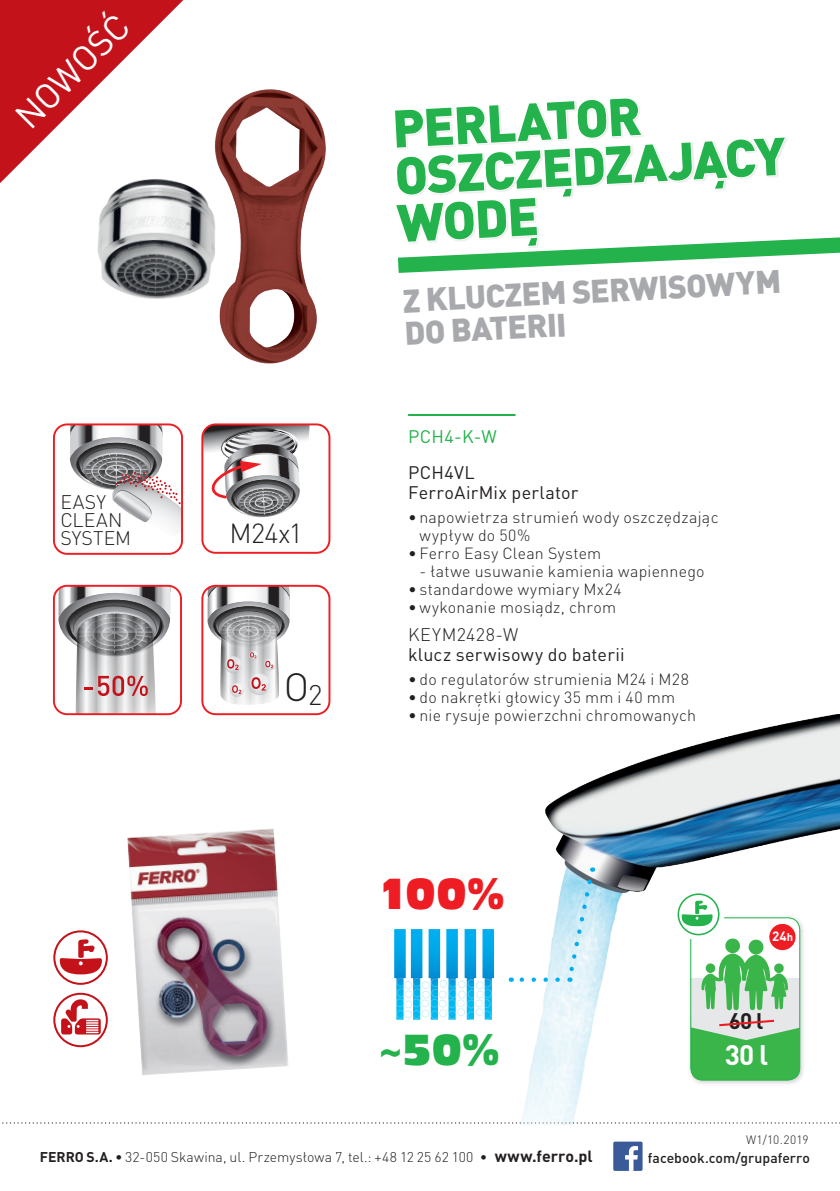
<style>
.page{position:relative;width:840px;height:1191px;background:#fff}
.page>*{position:absolute;margin:0;border:0;box-sizing:border-box;transform-origin:0 0}
.t1{font:900 52px/47.2px "DIN Pro";color:#23b24b}
.t2{font:40.4px "Incised 901 Ct EU";color:#ee1d23}
.t3{font:40.4px "Incised 901 Ct EU";color:#23b24b;scale:.7 1}
.t4{font:300 39px "DIN Pro";color:#231f20}
.t5{font:35.2px "DIN Pro";color:#fff}
.t6{font:900 32.2px/32.2px "DIN Pro";color:#a8a9ad}
.t7{font:700 27.8px "DIN Pro";color:#fff}
.t8{font:300 27.2px "DIN Pro";letter-spacing:-.025em;color:#231f20}
.t9{font:700 22.4px "DIN Pro";color:#231f20}
.t10{font:300 19.4px/17.6px "DIN Pro";letter-spacing:.005em;color:#231f20}
.t11{font:18px/20px "DIN Pro";letter-spacing:.015em;color:#231f20}
.t12{font:300 18px "DIN Pro";letter-spacing:.03em;color:#231f20}
.t13{font:18px "DIN Pro";color:#23b24b}
.t14{font:300 16px/18px "DIN Pro";letter-spacing:.015em;color:#231f20}
.t15{font:300 14px "DIN Pro";letter-spacing:.005em;color:#231f20}
.t16{font:500 14px "DIN Pro";color:#231f20}
.t17{font:700 13.4px "DIN Pro";color:#fff}
.t18{font:300 12px "DIN Pro";letter-spacing:.015em;color:#231f20}
.s1{font-size:11.2px}
.s2{font-weight:700}
.s3{font-weight:700;font-size:16px}
</style>
<div class="page">
<svg style="left:0;top:0;width:183px;height:183px"></svg>
<div style="left:613px;top:1141px;width:29px;height:29px;background:#3b5a9a;border-radius:2px"></div>
<svg style="left:625px;top:1146px;width:12px;height:24px"></svg>
<svg style="left:2px;top:1122px;width:838px;height:1px"></svg>
<hr style="left:408px;top:414px;width:107px;height:2px;background:#23b24b">
<img style="left:408px;top:714px;width:431px;height:410px">
<svg style="left:397px;top:978px;width:5px;height:41px"></svg>
<svg style="left:413px;top:978px;width:6px;height:41px"></svg>
<svg style="left:431px;top:978px;width:6px;height:41px"></svg>
<svg style="left:449px;top:978px;width:5px;height:41px"></svg>
<svg style="left:467px;top:978px;width:6px;height:41px"></svg>
<svg style="left:485px;top:978px;width:6px;height:41px"></svg>
<svg style="left:394px;top:929px;width:11px;height:49px"></svg>
<svg style="left:411px;top:929px;width:11px;height:49px"></svg>
<svg style="left:428px;top:929px;width:11px;height:49px"></svg>
<svg style="left:446px;top:929px;width:11px;height:49px"></svg>
<svg style="left:464px;top:929px;width:11px;height:49px"></svg>
<svg style="left:482px;top:929px;width:11px;height:49px"></svg>
<div style="left:404px;top:981px;width:8px;height:7px;border:1px solid #00baf1;border-radius:50%"></div>
<div style="left:404px;top:990px;width:8px;height:8px;border:1px solid #00baf1;border-radius:50%"></div>
<div style="left:404px;top:1000px;width:8px;height:8px;border:1px solid #00baf1;border-radius:50%"></div>
<div style="left:404px;top:1010px;width:7px;height:8px;border:1px solid #00baf1;border-radius:50%"></div>
<div style="left:421px;top:981px;width:8px;height:8px;border:1px solid #00baf1;border-radius:50%"></div>
<div style="left:422px;top:990px;width:7px;height:8px;border:1px solid #00baf1;border-radius:50%"></div>
<div style="left:421px;top:999px;width:7px;height:8px;border:1px solid #00baf1;border-radius:50%"></div>
<div style="left:421px;top:1009px;width:8px;height:8px;border:1px solid #00baf1;border-radius:50%"></div>
<div style="left:439px;top:980px;width:8px;height:7px;border:1px solid #00baf1;border-radius:50%"></div>
<div style="left:438px;top:990px;width:8px;height:8px;border:1px solid #00baf1;border-radius:50%"></div>
<div style="left:438px;top:1000px;width:8px;height:7px;border:1px solid #00baf1;border-radius:50%"></div>
<div style="left:439px;top:1009px;width:7px;height:8px;border:1px solid #00baf1;border-radius:50%"></div>
<div style="left:458px;top:980px;width:7px;height:8px;border:1px solid #00baf1;border-radius:50%"></div>
<div style="left:458px;top:990px;width:7px;height:8px;border:1px solid #00baf1;border-radius:50%"></div>
<div style="left:457px;top:999px;width:7px;height:8px;border:1px solid #00baf1;border-radius:50%"></div>
<div style="left:457px;top:1008px;width:7px;height:8px;border:1px solid #00baf1;border-radius:50%"></div>
<div style="left:476px;top:981px;width:7px;height:8px;border:1px solid #00baf1;border-radius:50%"></div>
<div style="left:476px;top:990px;width:7px;height:8px;border:1px solid #00baf1;border-radius:50%"></div>
<div style="left:475px;top:999px;width:7px;height:8px;border:1px solid #00baf1;border-radius:50%"></div>
<div style="left:475px;top:1008px;width:8px;height:8px;border:1px solid #00baf1;border-radius:50%"></div>
<div style="left:412px;top:978px;width:9px;height:8px;border:1px solid #fff;border-radius:50%"></div>
<div style="left:413px;top:988px;width:8px;height:9px;border:1px solid #fff;border-radius:50%"></div>
<div style="left:411px;top:998px;width:9px;height:9px;border:1px solid #fff;border-radius:50%"></div>
<div style="left:412px;top:1010px;width:8px;height:8px;border:1px solid #fff;border-radius:50%"></div>
<div style="left:396px;top:978px;width:9px;height:8px;border:1px solid #fff;border-radius:50%"></div>
<div style="left:397px;top:988px;width:8px;height:9px;border:1px solid #fff;border-radius:50%"></div>
<div style="left:395px;top:998px;width:9px;height:9px;border:1px solid #fff;border-radius:50%"></div>
<div style="left:396px;top:1010px;width:8px;height:8px;border:1px solid #fff;border-radius:50%"></div>
<div style="left:431px;top:978px;width:8px;height:9px;border:1px solid #fff;border-radius:50%"></div>
<div style="left:431px;top:989px;width:9px;height:8px;border:1px solid #fff;border-radius:50%"></div>
<div style="left:430px;top:999px;width:8px;height:8px;border:1px solid #fff;border-radius:50%"></div>
<div style="left:430px;top:1010px;width:9px;height:9px;border:1px solid #fff;border-radius:50%"></div>
<div style="left:448px;top:979px;width:8px;height:8px;border:1px solid #fff;border-radius:50%"></div>
<div style="left:448px;top:989px;width:9px;height:8px;border:1px solid #fff;border-radius:50%"></div>
<div style="left:447px;top:999px;width:9px;height:8px;border:1px solid #fff;border-radius:50%"></div>
<div style="left:448px;top:1011px;width:8px;height:8px;border:1px solid #fff;border-radius:50%"></div>
<div style="left:467px;top:979px;width:9px;height:8px;border:1px solid #fff;border-radius:50%"></div>
<div style="left:467px;top:989px;width:9px;height:9px;border:1px solid #fff;border-radius:50%"></div>
<div style="left:466px;top:999px;width:9px;height:9px;border:1px solid #fff;border-radius:50%"></div>
<div style="left:467px;top:1011px;width:8px;height:8px;border:1px solid #fff;border-radius:50%"></div>
<div style="left:482px;top:979px;width:9px;height:8px;border:1px solid #fff;border-radius:50%"></div>
<div style="left:483px;top:989px;width:8px;height:8px;border:1px solid #fff;border-radius:50%"></div>
<div style="left:482px;top:999px;width:8px;height:8px;border:1px solid #fff;border-radius:50%"></div>
<div style="left:482px;top:1011px;width:8px;height:8px;border:1px solid #fff;border-radius:50%"></div>
<svg style="left:565px;top:867px;width:29px;height:114px;background:#bfe2f0"></svg>
<svg style="left:510px;top:977px;width:47px;height:4px"></svg>
<svg style="left:396px;top:100px;width:443px;height:173px"></svg>
<div style="left:686px;top:914px;width:119px;height:172px;background:#231f20;opacity:.2"></div>
<div style="left:690px;top:917px;width:109px;height:163px;background:#fff;border-radius:12px"></div>
<div style="left:690px;top:1014px;width:109px;height:66px;background:#3ab54a"></div>
<svg style="left:692px;top:938px;width:105px;height:102px"></svg>
<div style="left:768px;top:924px;width:27px;height:26px;background:#ee1d23;border-radius:50%"></div>
<div style="left:690px;top:917px;width:109px;height:163px;border:1px solid #23b24b;border-radius:12px"></div>
<div style="left:672px;top:888px;width:52px;height:52px;background:#fff;border-radius:50%"></div>
<svg style="left:678px;top:894px;width:40px;height:40px"></svg>
<svg style="left:681px;top:900px;width:31px;height:26px"></svg>
<div style="left:677px;top:893px;width:42px;height:42px;border:2px solid #23b24b;border-radius:50%"></div>
<svg style="left:204px;top:426px;width:105px;height:92px"></svg>
<div style="left:201px;top:423px;width:129px;height:131px;border:2px solid #ee1d23;border-radius:13px"></div>
<svg style="left:70px;top:426px;width:110px;height:105px"></svg>
<div style="left:53px;top:423px;width:130px;height:132px;border:2px solid #ee1d23;border-radius:13px"></div>
<svg style="left:58px;top:586px;width:113px;height:126px"></svg>
<div style="left:53px;top:585px;width:129px;height:130px;border:2px solid #ee1d23;border-radius:13px"></div>
<svg style="left:54px;top:931px;width:53px;height:52px"></svg>
<svg style="left:60px;top:939px;width:42px;height:35px"></svg>
<div style="left:53px;top:930px;width:55px;height:54px;border:2px solid #c4121a;border-radius:50%"></div>
<svg style="left:54px;top:993px;width:53px;height:53px"></svg>
<svg style="left:61px;top:999px;width:40px;height:35px"></svg>
<div style="left:53px;top:992px;width:55px;height:55px;border:2px solid #c4121a;border-radius:50%"></div>
<img style="left:127px;top:828px;width:161px;height:247px">
<svg style="left:207px;top:588px;width:83px;height:117px"></svg>
<div style="left:201px;top:585px;width:129px;height:130px;border:2px solid #ee1d23;border-radius:13px"></div>
<img style="left:94px;top:172px;width:111px;height:127px">
<img style="left:205px;top:89px;width:121px;height:275px">
<h3 class="t5" style="left:5px;top:105px;width:146px;rotate:-45deg">NOWOŚĆ</h3>
<p class="t10" style="left:60px;top:493px;width:72px">EASY<br>CLEAN<br>SYSTEM</p>
<h3 class="t8" style="left:229px;top:514px;width:75px">M24x1</h3>
<h3 class="t4" style="left:283px;top:660px;width:40px">O<sub>2</sub></h3>
<h1 class="t1" style="left:390px;top:103px;width:393px;rotate:-3deg">PERLATOR<br>OSZCZĘDZAJĄCY<br>WODĘ</h1>
<h3 class="t6" style="left:401px;top:284px;width:380px;rotate:-3deg">Z KLUCZEM SERWISOWYM<br>DO BATERII</h3>
<p class="t13" style="left:408px;top:424px;width:90px">PCH4-K-W</p>
<p class="t11" style="left:408px;top:461px;width:172px">PCH4VL<br>FerroAirMix perlator</p>
<p class="t14" style="left:419px;top:507px;width:300px;text-indent:-11px">• napowietrza strumień wody oszczędzając wypływ do 50%</p>
<p class="t14" style="left:408px;top:543px;width:195px">• Ferro Easy Clean System</p>
<p class="t14" style="left:419px;top:561px;width:286px">- łatwe usuwanie kamienia wapiennego</p>
<p class="t14" style="left:408px;top:579px;width:215px">• standardowe wymiary Mx24</p>
<p class="t14" style="left:408px;top:597px;width:209px">• wykonanie mosiądz, chrom</p>
<p class="t12" style="left:408px;top:622px;width:112px">KEYM2428-W</p>
<p class="t11" style="left:408px;top:644px;width:218px">klucz serwisowy do baterii</p>
<p class="t14" style="left:408px;top:669px;width:282px">• do regulatorów strumienia M24 i M28</p>
<p class="t14" style="left:408px;top:687px;width:268px">• do nakrętki głowicy 35 mm i 40 mm</p>
<p class="t14" style="left:408px;top:705px;width:289px">• nie rysuje powierzchni chromowanych</p>
<h2 class="t2" style="left:377px;top:869px;width:128px">100%</h2>
<h2 class="t3" style="left:378px;top:1025px;width:174px">~50%</h2>
<p class="t17" style="left:771px;top:927px;width:22px">24<span class="s1">h</span></p>
<h3 class="t9" style="left:728px;top:1006px;width:36px">60 l</h3>
<h3 class="t7" style="left:724px;top:1036px;width:45px">30 l</h3>
<p class="t15" style="left:40px;top:1147px;width:554px"><span class="s2">FERRO S.A. •</span> 32-050 Skawina, ul. Przemysłowa 7, tel.: +48 12 25 62 100 • <span class="s3">www.ferro.pl</span></p>
<p class="t18" style="left:745px;top:1131px;width:64px">W1/10.2019</p>
<p class="t16" style="left:647px;top:1148px;width:163px">facebook.com/grupaferro</p>
</div>
